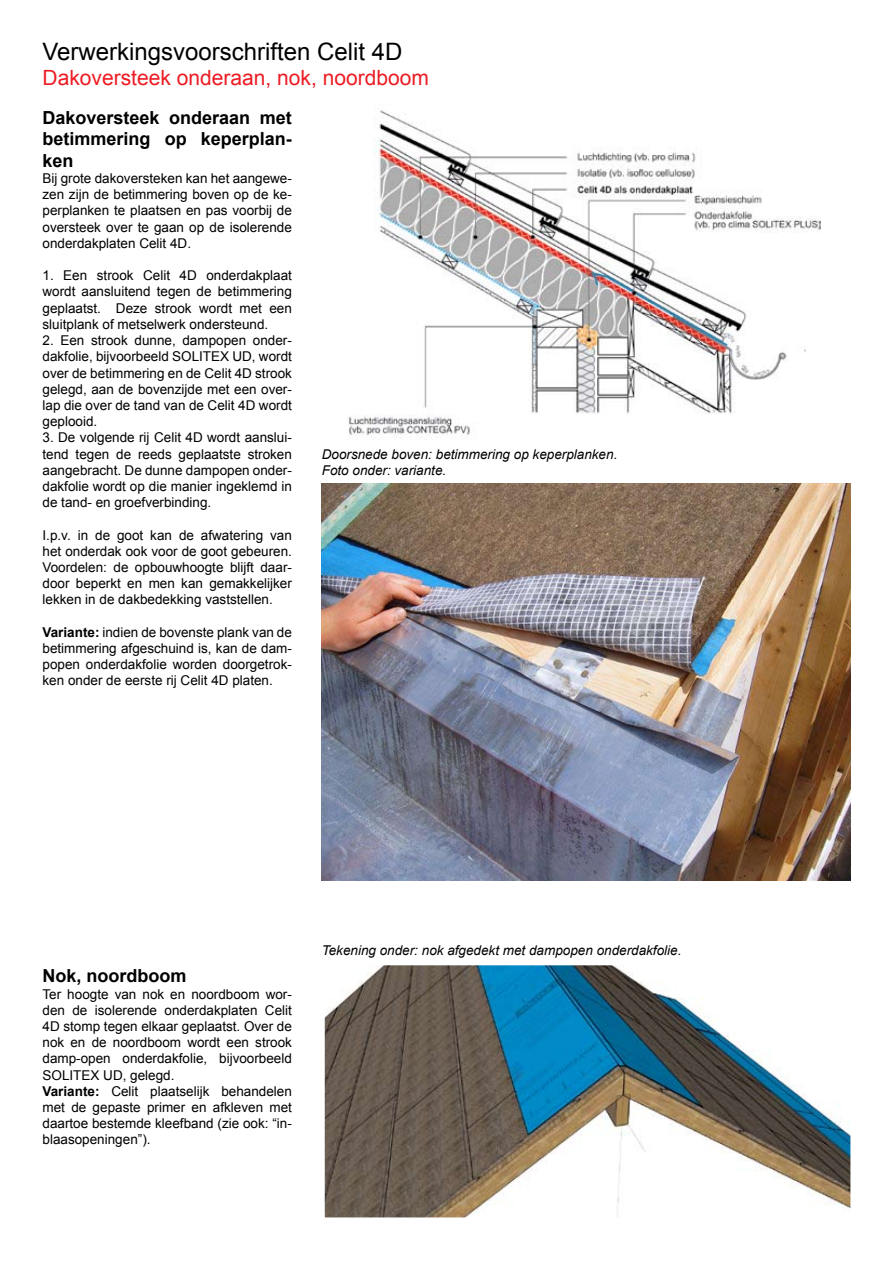
<style>
.page{position:relative;width:893px;height:1263px;background:#fff}
.page>*{position:absolute;margin:0;border:0;box-sizing:border-box;transform-origin:0 0}
.t1{font:24px "Arial";color:#000}
.t2{font:21px "Arial";color:#ed1c24}
.t3{font:700 18px/21.6px "Arial";color:#000;text-align:justify}
.t4{font:13.5px/16.2px "Arial";color:#000;text-align:justify}
.t5{font:italic 13.5px/16.2px "Arial";color:#000}
.s1{font-weight:700}
</style>
<div class="page">
<img style="left:348px;top:110px;width:473px;height:330px">
<img style="left:326px;top:966px;width:523px;height:250px">
<div style="left:322px;top:962px;width:531px;height:258px;border:3px solid #fff"></div>
<img style="left:322px;top:484px;width:528px;height:396px">
<h1 class="t1" style="left:43px;top:36px;width:362px">Verwerkingsvoorschriften Celit 4D</h1>
<h2 class="t2" style="left:43px;top:64px;width:388px">Dakoversteek onderaan, nok, noordboom</h2>
<h3 class="t3" style="left:43px;top:107px;width:251px">Dakoversteek onderaan met betimmering op keperplan&shy;ken</h3>
<p class="t4" style="left:43px;top:170px;width:251px">Bij grote dakoversteken kan het aangewe&shy;zen zijn de betimmering boven op de ke&shy;perplanken te plaatsen en pas voorbij de oversteek over te gaan op de isolerende onderdakplaten Celit 4D.</p>
<p class="t4" style="left:43px;top:268px;width:251px">1. Een strook Celit 4D onderdakplaat wordt aansluitend tegen de betimmering geplaatst. Deze strook wordt met een sluitplank of metselwerk ondersteund.</p>
<p class="t4" style="left:43px;top:332px;width:251px">2. Een strook dunne, dampopen onder&shy;dakfolie, bijvoorbeeld SOLITEX UD, wordt over de betimmering en de Celit 4D strook gelegd, aan de bovenzijde met een over&shy;lap die over de tand van de Celit 4D wordt geplooid.</p>
<p class="t4" style="left:43px;top:430px;width:251px">3. De volgende rij Celit 4D wordt aanslui&shy;tend tegen de reeds geplaatste stroken aangebracht. De dunne dampopen onder&shy;dakfolie wordt op die manier ingeklemd in de tand- en groefverbinding.</p>
<p class="t4" style="left:43px;top:527px;width:251px">I.p.v. in de goot kan de afwatering van het onderdak ook voor de goot gebeuren.<br>Voordelen: de opbouwhoogte blijft daar&shy;door beperkt en men kan gemakkelijker lekken in de dakbedekking vaststellen.</p>
<p class="t4" style="left:43px;top:624px;width:251px"><span class="s1">Variante:</span> indien de bovenste plank van de betimmering afgeschuind is, kan de dam&shy;popen onderdakfolie worden doorgetrok&shy;ken onder de eerste rij Celit 4D platen.</p>
<p class="t5" style="left:322px;top:446px;width:297px">Doorsnede boven: betimmering op keperplanken.<br>Foto onder: variante.</p>
<h3 class="t3" style="left:43px;top:966px;width:145px">Nok, noordboom</h3>
<p class="t4" style="left:43px;top:986px;width:251px;text-align:left">Ter hoogte van nok en noordboom wor&shy;den de isolerende onderdakplaten Celit 4D stomp tegen elkaar geplaatst. Over de nok en de noordboom wordt een strook damp-open onderdakfolie, bijvoorbeeld SOLITEX UD, gelegd.<br><span class="s1">Variante:</span> Celit plaatselijk behandelen met de gepaste primer en afkleven met daartoe bestemde kleefband (zie ook: “in&shy;blaasopeningen”).</p>
<p class="t5" style="left:322px;top:942px;width:361px">Tekening onder: nok afgedekt met dampopen onderdakfolie.</p>
</div>
